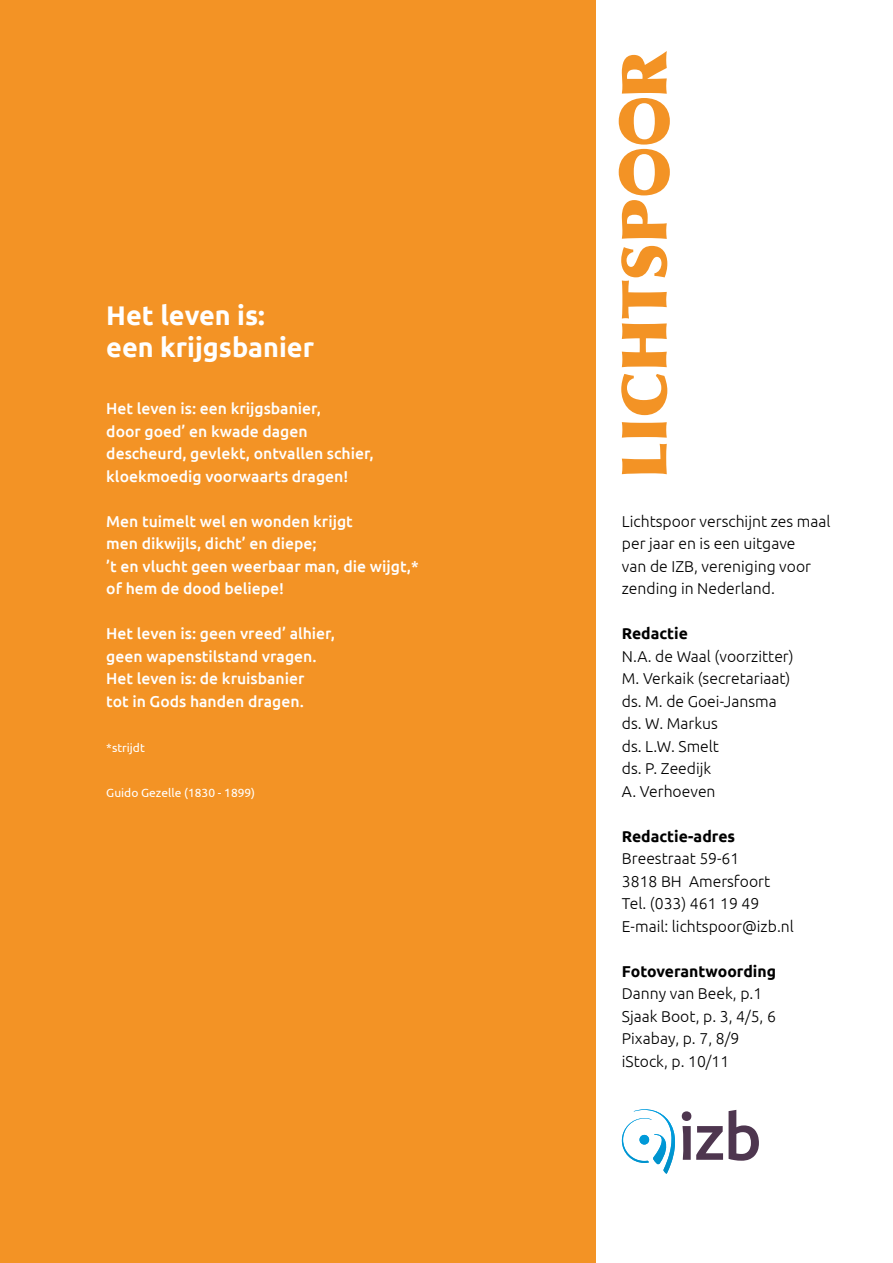
<style>
.page{position:relative;width:893px;height:1263px;background:#fff}
.page>*{position:absolute;margin:0;border:0;box-sizing:border-box;transform-origin:0 0}
.t1{font:700 27px/32.4px "Ubuntu";color:#fff}
.t2{font:300 15.75px/22.5px "Ubuntu";color:#000}
.t3{font:500 15.75px/22.5px "Ubuntu";color:#fff}
.t4{font:700 15.75px "Ubuntu";color:#000}
.t5{font:12px "Ubuntu";color:#fff}
</style>
<div class="page">
<div style="left:0;top:0;width:596px;height:1263px;background:#f39325"></div>
<svg style="left:619px;top:51px;width:51px;height:423px"></svg>
<svg style="left:729px;top:1110px;width:30px;height:51px"></svg>
<svg style="left:622px;top:1109px;width:101px;height:65px"></svg>
<h1 class="t1" style="left:106px;top:299px;width:209px">Het leven is: een krijgsbanier</h1>
<p class="t3" style="left:106px;top:397px;width:269px">Het leven is: een krijgsbanier,<br>door goed’ en kwade dagen descheurd, gevlekt, ontvallen schier, kloekmoedig voorwaarts dragen!</p>
<p class="t3" style="left:106px;top:509px;width:314px">Men tuimelt wel en wonden krijgt<br>men dikwijls, dicht’ en diepe;<br>’t en vlucht geen weerbaar man, die wijgt,* of hem de dood beliepe!</p>
<p class="t3" style="left:106px;top:622px;width:230px">Het leven is: geen vreed’ alhier, geen wapenstilstand vragen.<br>Het leven is: de kruisbanier<br>tot in Gods handen dragen.</p>
<p class="t5" style="left:106px;top:740px;width:40px">*strijdt</p>
<p class="t5" style="left:106px;top:785px;width:150px">Guido Gezelle (1830 - 1899)</p>
<p class="t2" style="left:622px;top:509px;width:210px">Lichtspoor verschijnt zes maal per jaar en is een uitgave<br>van de IZB, vereniging voor zending in Nederland.</p>
<p class="t4" style="left:622px;top:624px;width:68px">Redactie</p>
<p class="t2" style="left:622px;top:644px;width:173px">N.A. de Waal (voorzitter)<br>M. Verkaik (secretariaat) ds. M. de Goei-Jansma ds. W. Markus<br>ds. L.W. Smelt<br>ds. P. Zeedijk<br>A. Verhoeven</p>
<p class="t4" style="left:622px;top:826px;width:115px">Redactie-adres</p>
<p class="t2" style="left:622px;top:847px;width:173px">Breestraat 59-61<br>3818 BH Amersfoort<br>Tel. (033) 461 19 49<br>E-mail: lichtspoor@izb.nl</p>
<p class="t4" style="left:622px;top:961px;width:156px">Fotoverantwoording</p>
<p class="t2" style="left:622px;top:982px;width:156px">Danny van Beek, p.1<br>Sjaak Boot, p. 3, 4/5, 6<br>Pixabay, p. 7, 8/9 iStock, p. 10/11</p>
</div>
